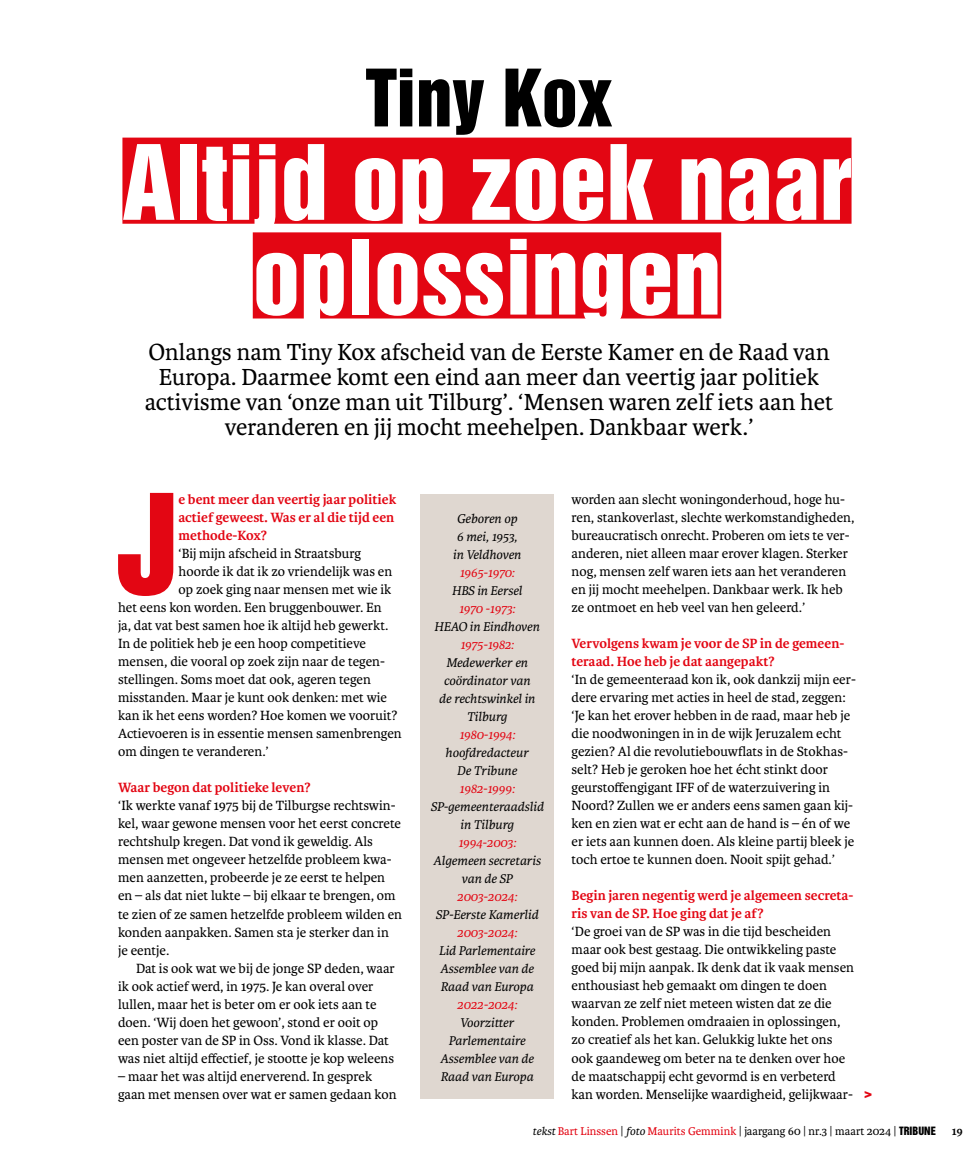
<style>
.page{position:relative;width:974px;height:1170px;background:#fff}
.page>*{position:absolute;margin:0;border:0;box-sizing:border-box;transform-origin:0 0}
.t1{font:126.9px "Helvetica Inserat SP";color:#e30613}
.t2{font:94.65px/94.7px "Helvetica Inserat LT Std";color:#fff;text-align:center}
.t3{font:72.3px "Helvetica Inserat LT Std";letter-spacing:-.015em;color:#000}
.t4{font:24.75px/24.8px "Karmina";color:#000;text-align:center}
.t5{font:14.25px/18px "Karmina";color:#000}
.t6{font:700 14.25px/18px "Karmina";color:#e30613}
.t7{font:italic 13.5px/18px "Karmina";letter-spacing:-.005em;color:#000;text-align:center}
.t8{font:italic 13.5px "Karmina";letter-spacing:-.03em;color:#e30613}
.t9{font:italic 13.5px "Karmina";letter-spacing:-.005em;color:#e30613}
.t10{font:13.5px "Helvetica Inserat SP";color:#e30613}
.t11{font:12px "Karmina";color:#000}
.t12{font:700 12px "Karmina";color:#000}
.s1{font-style:italic}
.s2{color:#e30613}
.s3{font-family:"Helvetica Inserat LT Std";font-size:10.5px}
</style>
<div class="page">
<div style="left:122px;top:138px;width:729px;height:86px;background:#e30613"></div>
<div style="left:253px;top:232px;width:468px;height:86px;background:#e30613"></div>
<div style="left:420px;top:493px;width:133px;height:605px;background:#dfd7d0"></div>
<h3 class="t3" style="left:365px;top:55px;width:249px">Tiny Kox</h3>
<h2 class="t2" style="left:122px;top:137px;width:730px">Altijd op zoek naar oplossingen</h2>
<p class="t4" style="left:145px;top:340px;width:690px">Onlangs nam Tiny Kox afscheid van de Eerste Kamer en de Raad van Europa. Daarmee komt een eind aan meer dan veertig jaar politiek activisme van ‘onze man uit Tilburg’. ‘Mensen waren zelf iets aan het veranderen en jij mocht meehelpen. Dankbaar werk.’</p>
<h1 class="t1" style="left:115px;top:468px;width:65px">J</h1>
<p class="t6" style="left:178px;top:491px;width:219px">e bent meer dan veertig jaar politiek actief geweest. Was er al die tijd een methode-Kox?</p>
<p class="t5" style="left:178px;top:545px;width:184px">‘Bij mijn afscheid in Straatsburg</p>
<p class="t5" style="left:178px;top:563px;width:215px">hoorde ik dat ik zo vriendelijk was en</p>
<p class="t5" style="left:178px;top:581px;width:214px">op zoek ging naar mensen met wie ik</p>
<p class="t5" style="left:118px;top:599px;width:265px">het eens kon worden. Een bruggenbouwer. En</p>
<p class="t5" style="left:118px;top:617px;width:272px">ja, dat vat best samen hoe ik altijd heb gewerkt.</p>
<p class="t5" style="left:118px;top:635px;width:250px">In de politiek heb je een hoop competitieve</p>
<p class="t5" style="left:118px;top:653px;width:268px">mensen, die vooral op zoek zijn naar de tegen-</p>
<p class="t5" style="left:118px;top:671px;width:254px">stellingen. Soms moet dat ook, ageren tegen</p>
<p class="t5" style="left:118px;top:689px;width:270px">misstanden. Maar je kunt ook denken: met wie</p>
<p class="t5" style="left:118px;top:707px;width:281px">kan ik het eens worden? Hoe komen we vooruit?</p>
<p class="t5" style="left:118px;top:725px;width:285px">Actievoeren is in essentie mensen samenbrengen</p>
<p class="t5" style="left:118px;top:743px;width:152px">om dingen te veranderen.’</p>
<p class="t6" style="left:118px;top:779px;width:194px">Waar begon dat politieke leven?</p>
<p class="t5" style="left:118px;top:797px;width:285px">‘Ik werkte vanaf 1975 bij de Tilburgse rechtswin&shy;kel, waar gewone mensen voor het eerst concrete rechtshulp kregen. Dat vond ik geweldig. Als mensen met ongeveer hetzelfde probleem kwa&shy;men aanzetten, probeerde je ze eerst te helpen en – als dat niet lukte – bij elkaar te brengen, om te zien of ze samen hetzelfde probleem wilden en konden aanpakken. Samen sta je sterker dan in je eentje.</p>
<p class="t5" style="left:118px;top:959px;width:278px;text-indent:18px">Dat is ook wat we bij de jonge SP deden, waar ik ook actief werd, in 1975. Je kan overal over lullen, maar het is beter om er ook iets aan te doen. ‘Wij doen het gewoon’, stond er ooit op een poster van de SP in Oss. Vond ik klasse. Dat was niet altijd effectief, je stootte je kop weleens</p>
<p class="t5" style="left:118px;top:1067px;width:280px">– maar het was altijd enerverend. In gesprek gaan met mensen over wat er samen gedaan kon</p>
<p class="t7" style="left:453px;top:510px;width:70px;text-align:left">Geboren op<br>6 mei, 1953, in Veldhoven</p>
<p class="t8" style="left:459px;top:565px;width:57px">1965-1970:</p>
<p class="t7" style="left:452px;top:582px;width:72px">HBS in Eersel</p>
<p class="t8" style="left:459px;top:601px;width:58px">1970 -1973:</p>
<p class="t7" style="left:434px;top:618px;width:107px">HEAO in Eindhoven</p>
<p class="t8" style="left:460px;top:637px;width:55px">1975-1982:</p>
<p class="t7" style="left:439px;top:654px;width:98px">Medewerker en coördinator van de rechtswinkel in<br>Tilburg</p>
<p class="t8" style="left:459px;top:727px;width:58px">1980-1994:</p>
<p class="t7" style="left:445px;top:744px;width:85px">hoofdredacteur<br>De Tribune</p>
<p class="t8" style="left:459px;top:781px;width:57px">1982-1999:</p>
<p class="t7" style="left:430px;top:798px;width:115px">SP-gemeenteraadslid in Tilburg</p>
<p class="t8" style="left:458px;top:835px;width:59px">1994-2003:</p>
<p class="t7" style="left:433px;top:852px;width:109px">Algemeen secretaris van de SP</p>
<p class="t9" style="left:457px;top:889px;width:62px">2003-2024:</p>
<p class="t7" style="left:435px;top:906px;width:104px">SP-Eerste Kamerlid</p>
<p class="t9" style="left:457px;top:925px;width:62px">2003-2024:</p>
<p class="t7" style="left:439px;top:942px;width:98px;text-align:justify">Lid Parlementaire Assemblee van de Raad van Europa</p>
<p class="t9" style="left:457px;top:997px;width:62px">2022-2024:</p>
<p class="t7" style="left:440px;top:1014px;width:95px">Voorzitter<br>Parlementaire<br>Assemblee van de<br>Raad van Europa</p>
<p class="t5" style="left:571px;top:491px;width:284px">worden aan slecht woningonderhoud, hoge hu&shy;ren, stankoverlast, slechte werkomstandigheden, bureaucratisch onrecht. Proberen om iets te ver&shy;anderen, niet alleen maar erover klagen. Sterker nog, mensen zelf waren iets aan het veranderen en jij mocht meehelpen. Dankbaar werk. Ik heb ze ontmoet en heb veel van hen geleerd.’</p>
<p class="t6" style="left:571px;top:635px;width:274px">Vervolgens kwam je voor de SP in de gemeen&shy;teraad. Hoe heb je dat aangepakt?</p>
<p class="t5" style="left:571px;top:670px;width:286px">‘In de gemeenteraad kon ik, ook dankzij mijn eer&shy;dere ervaring met acties in heel de stad, zeggen: ‘Je kan het erover hebben in de raad, maar heb je die noodwoningen in in de wijk Jeruzalem echt gezien? Al die revolutiebouwflats in de Stokhas&shy;selt? Heb je geroken hoe het écht stinkt door geurstoffengigant IFF of de waterzuivering in Noord? Zullen we er anders eens samen gaan kij&shy;ken en zien wat er echt aan de hand is – én of we er iets aan kunnen doen. Als kleine partij bleek je toch ertoe te kunnen doen. Nooit spijt gehad.’</p>
<p class="t6" style="left:571px;top:887px;width:283px">Begin jaren negentig werd je algemeen secreta&shy;ris van de SP. Hoe ging dat je af?</p>
<p class="t5" style="left:571px;top:922px;width:284px">‘De groei van de SP was in die tijd bescheiden maar ook best gestaag. Die ontwikkeling paste goed bij mijn aanpak. Ik denk dat ik vaak mensen enthousiast heb gemaakt om dingen te doen waarvan ze zelf niet meteen wisten dat ze die konden. Problemen omdraaien in oplossingen, zo creatief als het kan. Gelukkig lukte het ons ook gaandeweg om beter na te denken over hoe de maatschappij echt gevormd is en verbeterd kan worden. Menselijke waardigheid, gelijkwaar-</p>
<p class="t10" style="left:864px;top:1085px;width:10px">&gt;</p>
<p class="t11" style="left:532px;top:1123px;width:405px"><span class="s1">tekst</span> <span class="s2">Bart Linssen</span> | <span class="s1">foto</span> <span class="s2">Maurits Gemmink</span> | jaargang 60 | nr.3 | maart 2024 | <span class="s3">TRIBUNE</span></p>
<p class="t12" style="left:952px;top:1123px;width:12px">19</p>
</div>
